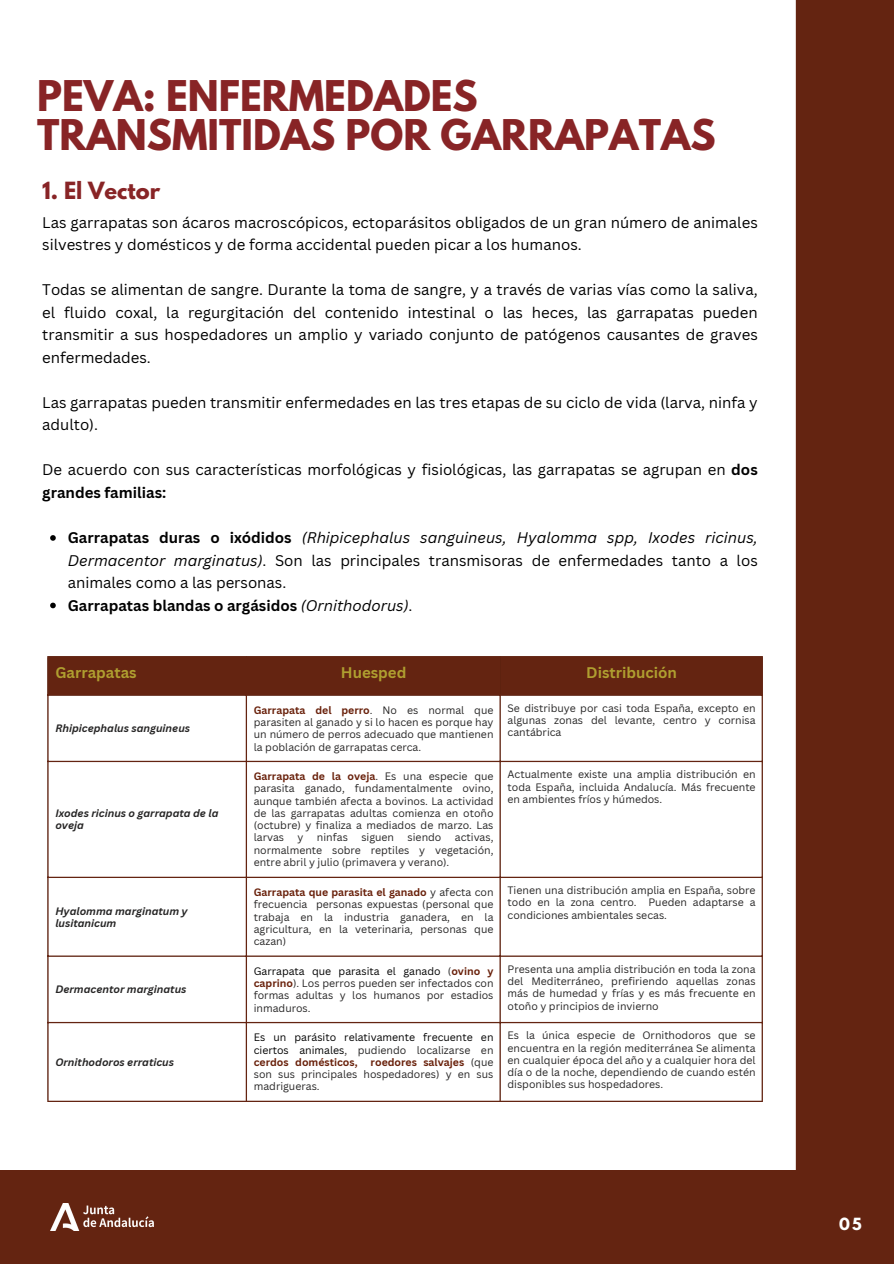
<style>
.page{position:relative;width:894px;height:1264px;background:#fff}
.page>*{position:absolute;margin:0;border:0;box-sizing:border-box;transform-origin:0 0}
.t1{font:700 37.5px/39.3px "League Spartan";color:#882426}
.t2{font:700 21px "League Spartan";color:#882426}
.t3{font:15px/22.5px "Canva Sans";color:#000}
.t4{font:italic 15px/22.5px "Canva Sans";color:#000}
.t5{font:700 15px "Canva Sans";color:#af9f30}
.t6{font:700 14.85px "League Spartan";color:#fff}
.t7{font:10.5px/12.3px "Canva Sans";color:#272626;text-align:justify}
.t8{font:italic 700 10.5px/12.3px "Canva Sans";color:#272626}
.s1{font-weight:700}
.s2{font-weight:700;font-style:normal}
.s3{font-style:normal}
.s4{font-weight:700;color:#69210b}
.s5{color:#000}
</style>
<div class="page">
<div style="left:0;top:1170px;width:893px;height:93px;background:#642411"></div>
<img style="left:50px;top:1203px;width:104px;height:27px">
<svg style="left:795px;top:0;width:98px;height:1170px;background:#763d2d"></svg>
<div style="left:49px;top:657px;width:712px;height:37px;background:#642411"></div>
<hr style="left:47px;top:657px;width:2px;height:443px;background:#642411">
<hr style="left:246px;top:657px;width:1px;height:443px;background:#642411">
<hr style="left:499px;top:657px;width:1px;height:443px;background:#642411">
<hr style="left:761px;top:657px;width:1px;height:443px;background:#642411">
<hr style="left:47px;top:656px;width:715px;height:1px;background:#642411">
<hr style="left:47px;top:694px;width:715px;height:1px;background:#642411">
<hr style="left:47px;top:760px;width:715px;height:2px;background:#642411">
<hr style="left:47px;top:876px;width:715px;height:2px;background:#642411">
<hr style="left:47px;top:955px;width:715px;height:1px;background:#642411">
<hr style="left:47px;top:1021px;width:715px;height:2px;background:#642411">
<hr style="left:47px;top:1100px;width:715px;height:1px;background:#642411">
<svg style="left:50px;top:535px;width:6px;height:5px"></svg>
<svg style="left:50px;top:602px;width:6px;height:6px"></svg>
<p class="t1" style="left:37px;top:81px;width:679px">PEVA: ENFERMEDADES<br>TRANSMITIDAS POR GARRAPATAS</p>
<p class="t2" style="left:42px;top:180px;width:119px">1. El Vector</p>
<h3 class="t3" style="left:42px;top:211px;width:716px">Las garrapatas son ácaros macroscópicos, ectoparásitos obligados de un gran número de animales silvestres y domésticos y de forma accidental pueden picar a los humanos.</h3>
<p class="t3" style="left:42px;top:278px;width:716px;text-align:justify">Todas se alimentan de sangre. Durante la toma de sangre, y a través de varias vías como la saliva, el fluido coxal, la regurgitación del contenido intestinal o las heces, las garrapatas pueden transmitir a sus hospedadores un amplio y variado conjunto de patógenos causantes de graves enfermedades.</p>
<h3 class="t3" style="left:42px;top:391px;width:716px">Las garrapatas pueden transmitir enfermedades en las tres etapas de su ciclo de vida (larva, ninfa y adulto).</h3>
<h3 class="t3" style="left:42px;top:458px;width:716px">De acuerdo con sus características morfológicas y fisiológicas, las garrapatas se agrupan en <span class="s1">dos grandes familias:</span></h3>
<p class="t4" style="left:68px;top:526px;width:691px"><span class="s2">Garrapatas duras o ixódidos</span> (Rhipicephalus sanguineus, Hyalomma spp, Ixodes ricinus, Dermacentor marginatus)<span class="s3">. Son las principales transmisoras de enfermedades tanto a los animales como a las personas.<br></span><span class="s2">Garrapatas blandas o argásidos</span> (Ornithodorus)<span class="s3">.</span></p>
<h1 class="t5" style="left:55px;top:661px;width:83px">Garrapatas</h1>
<h2 class="t5" style="left:341px;top:661px;width:67px">Huesped</h2>
<p class="t5" style="left:586px;top:661px;width:92px">Distribución</p>
<p class="t8" style="left:55px;top:722px;width:136px">Rhipicephalus sanguineus</p>
<p class="t8" style="left:55px;top:806px;width:165px">Ixodes ricinus o garrapata de la oveja</p>
<p class="t8" style="left:55px;top:904px;width:134px">Hyalomma marginatum y lusitanicum</p>
<p class="t8" style="left:55px;top:983px;width:132px">Dermacentor marginatus</p>
<p class="t8" style="left:55px;top:1055px;width:120px">Ornithodoros erraticus</p>
<p class="t7" style="left:254px;top:703px;width:241px"><span class="s4">Garrapata del perro</span>. No es normal que parasiten al ganado y si lo hacen es porque hay un número de perros adecuado que mantienen la población de garrapatas cerca.</p>
<p class="t7" style="left:507px;top:701px;width:249px">Se distribuye por casi toda España, excepto en algunas zonas del levante, centro y cornisa cantábrica</p>
<p class="t7" style="left:254px;top:770px;width:241px"><span class="s4">Garrapata de la oveja</span>. Es una especie que parasita ganado, fundamentalmente ovino, aunque también afecta a bovinos. La actividad de las garrapatas adultas comienza en otoño (octubre) y finaliza a mediados de marzo. Las larvas</p>
<p class="t7" style="left:297px;top:831px;width:7px">y</p>
<p class="t7" style="left:317px;top:831px;width:32px">ninfas</p>
<p class="t7" style="left:361px;top:831px;width:34px">siguen</p>
<p class="t7" style="left:407px;top:831px;width:35px">siendo</p>
<p class="t7" style="left:254px;top:831px;width:241px;text-indent:201px">activas, normalmente sobre reptiles y vegetación, entre abril y julio (primavera y verano).</p>
<p class="t7" style="left:507px;top:768px;width:249px">Actualmente existe una amplia distribución en toda España, incluida Andalucía. Más frecuente en ambientes fríos y húmedos.</p>
<p class="t7" style="left:254px;top:885px;width:241px"><span class="s4">Garrapata que parasita el ganado</span> y afecta con frecuencia personas expuestas (personal que trabaja en la industria ganadera, en la agricultura, en la veterinaria, personas que cazan)</p>
<p class="t7" style="left:507px;top:884px;width:249px">Tienen una distribución amplia en España, sobre todo en la zona centro. Pueden adaptarse a condiciones ambientales secas.</p>
<p class="t7" style="left:254px;top:964px;width:241px"><span class="s5">Garrapata que parasita el ganado</span> (<span class="s4">ovino y caprino</span>). Los perros pueden ser infectados con formas adultas y los humanos por estadios inmaduros.</p>
<p class="t7" style="left:507px;top:962px;width:249px">Presenta una amplia distribución en toda la zona del Mediterráneo, prefiriendo aquellas zonas más de humedad y frías y es más frecuente en otoño y principios de invierno</p>
<p class="t7" style="left:254px;top:1031px;width:241px"><span class="s5">Es un parásito relativamente frecuente en ciertos animales</span>, pudiendo localizarse en <span class="s4">cerdos domésticos, roedores salvajes</span> (que son sus principales hospedadores) y en sus madrigueras.</p>
<p class="t7" style="left:507px;top:1029px;width:249px">Es la única especie de Ornithodoros que se encuentra en la región mediterránea Se alimenta en cualquier época del año y a cualquier hora del día o de la noche, dependiendo de cuando estén disponibles sus hospedadores.</p>
<p class="t6" style="left:819px;top:1212px;width:24px">04</p>
<p class="t6" style="left:838px;top:1216px;width:24px">05</p>
</div>
